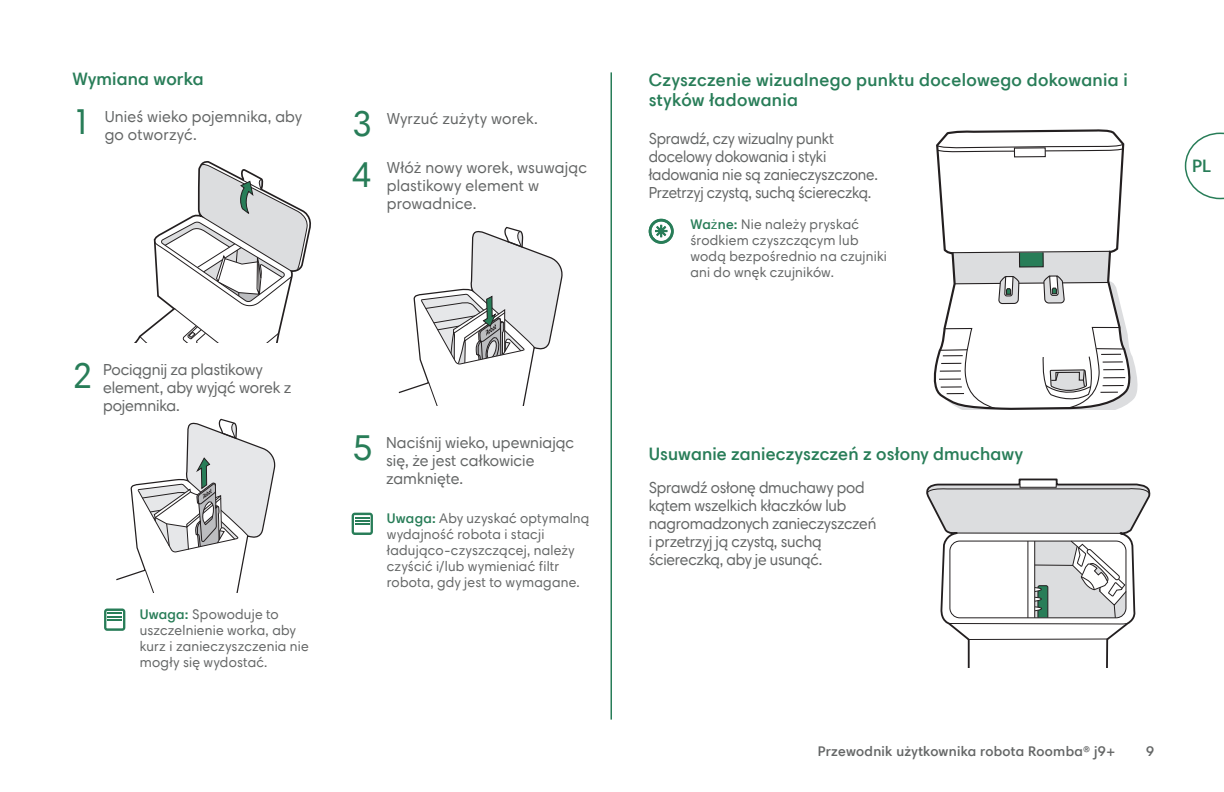
<style>
.page{position:relative;width:1224px;height:792px;background:#fff}
.page>*{position:absolute;margin:0;border:0;box-sizing:border-box;transform-origin:0 0}
._2018_Numbering{font:36px "Harmonia Sans Pro";color:#287d58}
._2018_Headline_2{font:600 18px/20px "Harmonia Sans Pro";letter-spacing:.01em;color:#287d58}
._2018_Body_Copy_1{font:16px/18px "Harmonia Sans Pro";letter-spacing:-.01em;color:#646666}
._2018_Body_Copy_1-2{font:16px/18px "Harmonia Sans Pro";letter-spacing:-.01em;color:#646666;scale:.96 1}
._2018_Body_Copy_1-3{font:16px/18px "Harmonia Sans Pro";letter-spacing:.01em;color:#646666}
._2018_Body_Copy_1-4{font:16px "Harmonia Sans Pro";letter-spacing:.015em;color:#646666}
._2018_NOTE_Copy{font:14px/16px "Harmonia Sans Pro";letter-spacing:.015em;color:#646666}
.t1{font:600 14px "Harmonia Sans Pro";letter-spacing:.02em;color:#646666}
.s1{font-weight:600;color:#287d58}
.s2{color:#287d58}
</style>
<div class="page">
<svg style="left:1185px;top:133px;width:39px;height:66px"></svg>
<hr style="left:610px;top:72px;width:2px;height:648px;background:#287d58">
<svg style="left:134px;top:163px;width:175px;height:180px"></svg>
<svg style="left:116px;top:419px;width:160px;height:173px"></svg>
<svg style="left:398px;top:228px;width:165px;height:178px"></svg>
<svg style="left:352px;top:513px;width:21px;height:22px"></svg>
<svg style="left:104px;top:609px;width:21px;height:22px"></svg>
<svg style="left:932px;top:478px;width:212px;height:189px"></svg>
<hr style="left:969px;top:639px;width:139px;height:1px;background:#231f20">
<svg style="left:926px;top:485px;width:225px;height:140px"></svg>
<svg style="left:649px;top:219px;width:25px;height:25px"></svg>
<svg style="left:933px;top:129px;width:191px;height:262px"></svg>
<svg style="left:936px;top:143px;width:189px;height:9px"></svg>
<div style="left:1014px;top:147px;width:32px;height:10px;border:1px solid #231f20"></div>
<svg style="left:936px;top:250px;width:202px;height:160px"></svg>
<p class="_2018_Headline_2" style="left:72px;top:69px;width:133px">Wymiana worka</p>
<p class="_2018_Numbering" style="left:72px;top:99px;width:22px">1</p>
<p class="_2018_Body_Copy_1-3" style="left:105px;top:107px;width:199px">Unieś wieko pojemnika, aby</p>
<p class="_2018_Body_Copy_1-3" style="left:105px;top:125px;width:94px">go otworzyć.</p>
<p class="_2018_Numbering" style="left:352px;top:101px;width:22px">3</p>
<p class="_2018_Numbering" style="left:352px;top:152px;width:22px">4</p>
<p class="_2018_Body_Copy_1-4" style="left:387px;top:108px;width:153px">Wyrzuć zużyty worek.</p>
<p class="_2018_Body_Copy_1-3" style="left:387px;top:158px;width:202px">Włóż nowy worek, wsuwając plastikowy element w prowadnice.</p>
<p class="_2018_Numbering" style="left:72px;top:353px;width:22px">2</p>
<p class="_2018_Body_Copy_1" style="left:103px;top:360px;width:190px">Pociągnij za plastikowy element, aby wyjąć worek z pojemnika.</p>
<p class="_2018_NOTE_Copy" style="left:140px;top:606px;width:171px"><span class="s1">Uwaga:</span> Spowoduje to uszczelnienie worka, aby kurz i zanieczyszczenia nie mogły się wydostać.</p>
<p class="_2018_Numbering" style="left:352px;top:425px;width:22px">5</p>
<p class="_2018_Body_Copy_1" style="left:386px;top:433px;width:190px">Naciśnij wieko, upewniając się, że jest całkowicie zamknięte.</p>
<p class="_2018_NOTE_Copy" style="left:387px;top:510px;width:204px"><span class="s1">Uwaga:</span> Aby uzyskać optymalną wydajność robota i stacji ładująco-czyszczącej, należy czyścić i/lub wymieniać filtr robota, gdy jest to wymagane.</p>
<p class="_2018_Headline_2" style="left:649px;top:69px;width:481px">Czyszczenie wizualnego punktu docelowego dokowania i styków ładowania</p>
<p class="_2018_Body_Copy_1-2" style="left:649px;top:129px;width:240px">Sprawdź, czy wizualny punkt docelowy dokowania i styki ładowania nie są zanieczyszczone.<br>Przetrzyj czystą, suchą ściereczką.</p>
<p class="_2018_NOTE_Copy" style="left:690px;top:216px;width:198px"><span class="s1">Wa</span><span class="s2">ż</span><span class="s1">ne:</span> Nie należy pryskać środkiem czyszczącym lub wodą bezpośrednio na czujniki ani do wnęk czujników.</p>
<p class="_2018_Headline_2" style="left:649px;top:444px;width:376px">Usuwanie zanieczyszczeń z osłony dmuchawy</p>
<p class="_2018_Body_Copy_1" style="left:649px;top:478px;width:229px">Sprawdź osłonę dmuchawy pod kątem wszelkich kłaczków lub nagromadzonych zanieczyszczeń i przetrzyj ją czystą, suchą ściereczką, aby je usunąć.</p>
<p class="_2018_Headline_2" style="left:1192px;top:156px;width:20px">PL</p>
<p class="t1" style="left:818px;top:742px;width:299px">Przewodnik użytkownika robota Roomba® j9+</p>
<p class="t1" style="left:1146px;top:742px;width:9px">9</p>
</div>
